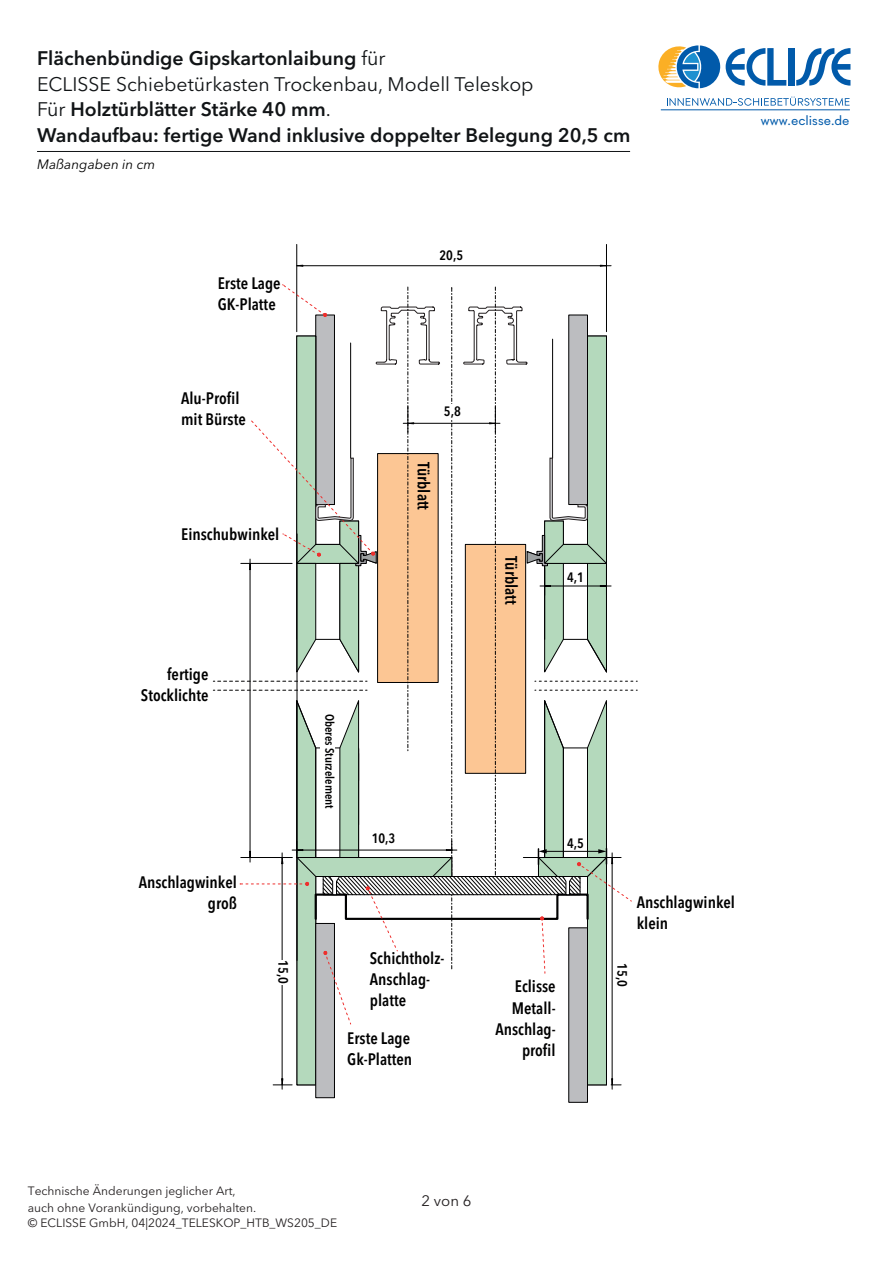
<style>
.page{position:relative;width:893px;height:1263px;background:#fff}
.page>*{position:absolute;margin:0;border:0;box-sizing:border-box;transform-origin:0 0}
.t1{font:600 19.5px/25.5px "Avenir Next LT Pro";color:#111416}
.t2{font:600 condensed 16.5px/21px "Avenir Next LT Pro";color:#000001}
.t3{font:15px "Soin Sans Pro";color:#015aaa}
.t4{font:15px "Avenir Next LT Pro";color:#231f20}
.t5{font:600 condensed 13.5px "Avenir Next LT Pro";color:#000001}
.t6{font:italic 13.5px "Avenir Next LT Pro";color:#000001}
.t7{font:12px/16.5px "Avenir Next LT Pro";color:#231f20}
.t8{font:600 condensed 12px "Avenir Next LT Pro";color:#000001}
.s1{font-weight:400}
</style>
<div class="page">
<hr style="left:606px;top:244px;width:1px;height:88px;background:#000001">
<hr style="left:296px;top:244px;width:1px;height:88px;background:#000001">
<hr style="left:303px;top:265px;width:297px;height:1px;background:#000001">
<div style="left:315px;top:923px;width:20px;height:175px;background:#bcbdc0;border:1px solid #000001"></div>
<div style="left:568px;top:927px;width:20px;height:176px;background:#bcbdc0;border:1px solid #000001"></div>
<hr style="left:37px;top:151px;width:593px;height:1px;background:#111416">
<hr style="left:661px;top:109px;width:189px;height:1px;background:#015aaa">
<div style="left:788px;top:48px;width:6px;height:38px;background:#015aaa"></div>
<svg style="left:796px;top:48px;width:54px;height:38px"></svg>
<svg style="left:658px;top:45px;width:128px;height:43px"></svg>
<svg style="left:667px;top:97px;width:182px;height:9px"></svg>
<svg style="left:213px;top:284px;width:424px;height:805px"></svg>
<p class="t1" style="left:37px;top:46px;width:595px">Flächenbündige Gipskartonlaibung <span class="s1">für<br>ECLISSE Schiebetürkasten Trockenbau, Modell Teleskop<br>Für</span> Holztürblätter Stärke 40 mm<span class="s1">.<br></span>Wandaufbau: fertige Wand inklusive doppelter Belegung 20,5 cm</p>
<p class="t6" style="left:37px;top:156px;width:120px">Maßangaben in cm</p>
<p class="t2" style="left:218px;top:272px;width:64px">Erste Lage<br>GK-Platte</p>
<p class="t5" style="left:440px;top:247px;width:25px">20,5</p>
<p class="t3" style="left:761px;top:111px;width:90px">www.eclisse.de</p>
<p class="t2" style="left:181px;top:388px;width:66px">Alu-Profil mit Bürste</p>
<p class="t2" style="left:181px;top:523px;width:100px">Einschubwinkel</p>
<p class="t5" style="left:444px;top:403px;width:18px">5,8</p>
<p class="t2" style="left:434px;top:461px;width:50px;rotate:90deg">Türblatt</p>
<p class="t2" style="left:522px;top:556px;width:50px;rotate:90deg">Türblatt</p>
<p class="t5" style="left:567px;top:569px;width:18px">4,1</p>
<p class="t2" style="left:141px;top:663px;width:69px;text-align:right">fertige<br>Stocklichte</p>
<p class="t2" style="left:139px;top:872px;width:100px;text-align:right">Anschlagwinkel groß</p>
<p class="t8" style="left:337px;top:714px;width:96px;rotate:90deg">Oberes Sturzelement</p>
<p class="t5" style="left:372px;top:830px;width:25px">10,3</p>
<p class="t5" style="left:567px;top:835px;width:18px">4,5</p>
<p class="t2" style="left:370px;top:947px;width:76px">Schichtholz-<br>Anschlag&shy;platte</p>
<p class="t2" style="left:347px;top:1028px;width:67px">Erste Lage<br>Gk-Platten</p>
<p class="t5" style="left:291px;top:960px;width:25px;rotate:90deg">15,0</p>
<p class="t5" style="left:630px;top:963px;width:25px;rotate:90deg">15,0</p>
<p class="t2" style="left:495px;top:976px;width:62px;text-align:right">Eclisse<br>Metall-<br>Anschlag&shy;profil</p>
<p class="t2" style="left:637px;top:891px;width:100px">Anschlagwinkel klein</p>
<p class="t7" style="left:28px;top:1182px;width:230px">Technische Änderungen jeglicher Art, auch ohne Vorankündigung, vorbehalten.</p>
<p class="t7" style="left:28px;top:1214px;width:311px">© ECLISSE GmbH, 04|2024_TELESKOP_HTB_WS205_DE</p>
<p class="t4" style="left:421px;top:1192px;width:52px">2 von 6</p>
</div>
